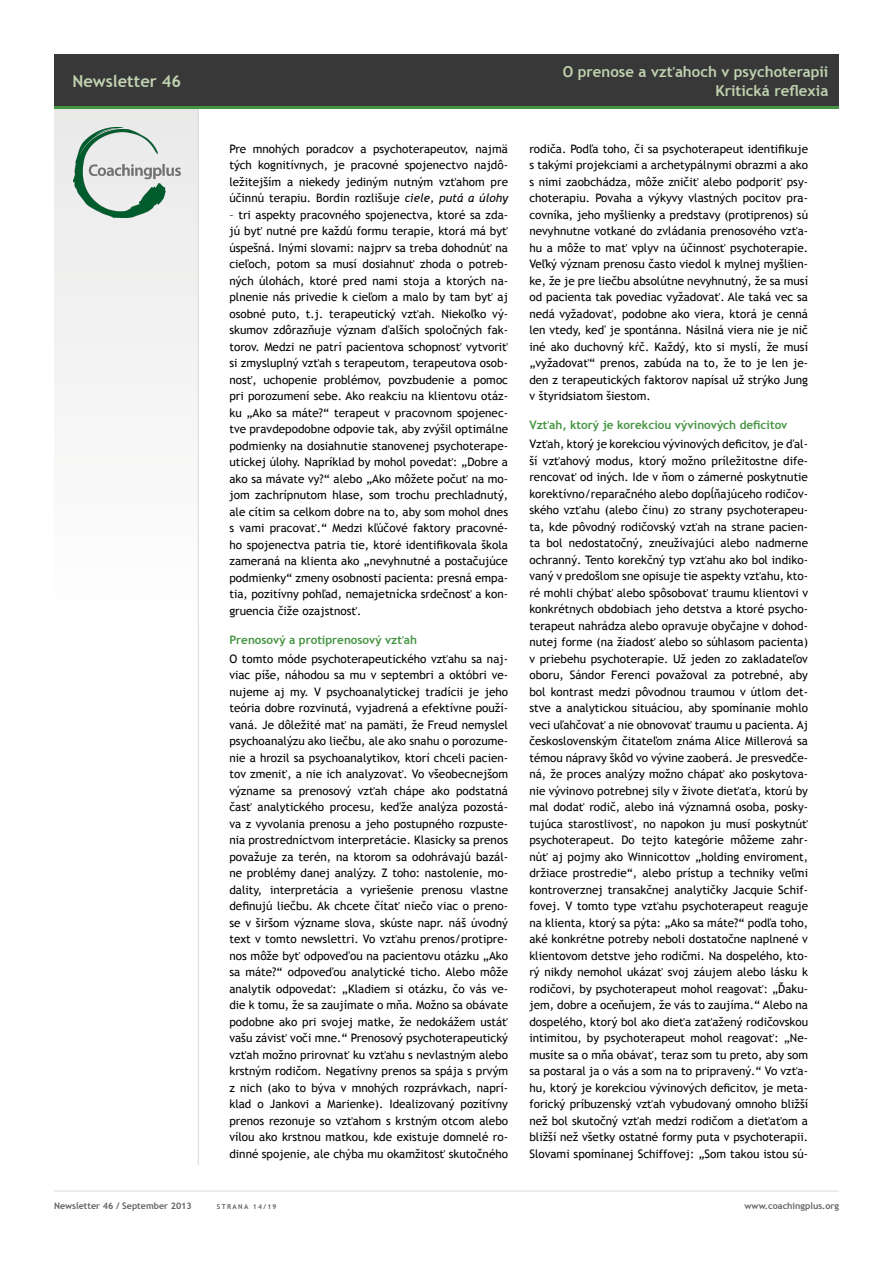
<style>
.page{position:relative;width:893px;height:1263px;background:#fff}
.page>*{position:absolute;margin:0;border:0;box-sizing:border-box;transform-origin:0 0}
.t1{font:700 16.5px "Trebuchet MS";color:#c0d2b0}
.t2{font:700 15px/18.9px "Trebuchet MS";color:#c0d2b0;text-align:right}
.t3{font:11.7px/16.5px "Trebuchet MS";color:#000;text-align:justify}
.t4{font:700 11.7px "Trebuchet MS";color:#449542}
.t5{font:700 9px "Trebuchet MS";color:#636362}
.t6{font:700 6.75px "Trebuchet MS";letter-spacing:.2em;color:#636362}
.s1{font-style:italic}
</style>
<div class="page">
<div style="left:54px;top:106px;width:145px;height:525px;background:#f5f5f5"></div>
<hr style="left:54px;top:1191px;width:785px;height:1px;background:#dadad9">
<hr style="left:198px;top:108px;width:1px;height:1057px;background:#dadad9">
<div style="left:54px;top:54px;width:785px;height:53px;background:#383838"></div>
<hr style="left:54px;top:106px;width:785px;height:3px;background:#449542">
<img style="left:74px;top:127px;width:106px;height:91px">
<h1 class="t1" style="left:72px;top:70px;width:110px">Newsletter 46</h1>
<p class="t2" style="left:563px;top:62px;width:267px">O prenose a vzťahoch v psychoterapii<br>Kritická reflexia</p>
<p class="t3" style="left:229px;top:141px;width:280px">Pre mnohých poradcov a psychoterapeutov, najmä tých kognitívnych, je pracovné spojenectvo najdô&shy;ležitejším a niekedy jediným nutným vzťahom pre účinnú terapiu. Bordin rozlišuje <span class="s1">ciele, putá a úlohy</span></p>
<p class="t3" style="left:229px;top:207px;width:280px">– tri aspekty pracovného spojenectva, ktoré sa zda&shy;jú byť nutné pre každú formu terapie, ktorá má byť úspešná. Inými slovami: najprv sa treba dohodnúť na cieľoch, potom sa musí dosiahnuť zhoda o potreb&shy;ných úlohách, ktoré pred nami stoja a ktorých na&shy;plnenie nás privedie k cieľom a malo by tam byť aj osobné puto, t.j. terapeutický vzťah. Niekoľko vý&shy;skumov zdôrazňuje význam ďalších spoločných fak&shy;torov. Medzi ne patrí pacientova schopnosť vytvoriť si zmysluplný vzťah s terapeutom, terapeutova osob&shy;nosť, uchopenie problémov, povzbudenie a pomoc pri porozumení sebe. Ako reakciu na klientovu otáz&shy;ku „Ako sa máte?“ terapeut v pracovnom spojenec&shy;tve pravdepodobne odpovie tak, aby zvýšil optimálne podmienky na dosiahnutie stanovenej psychoterape&shy;utickej úlohy. Napríklad by mohol povedať: „Dobre a ako sa mávate vy?“ alebo „Ako môžete počuť na mo&shy;jom zachrípnutom hlase, som trochu prechladnutý, ale cítim sa celkom dobre na to, aby som mohol dnes s vami pracovať.“ Medzi kľúčové faktory pracovné&shy;ho spojenectva patria tie, ktoré identifikovala škola zameraná na klienta ako „nevyhnutné a postačujúce podmienky“ zmeny osobnosti pacienta: presná empa&shy;tia, pozitívny pohľad, nemajetnícka srdečnosť a kon&shy;gruencia čiže ozajstnosť.</p>
<p class="t4" style="left:229px;top:632px;width:189px">Prenosový a protiprenosový vzťah</p>
<p class="t3" style="left:229px;top:651px;width:280px">O tomto móde psychoterapeutického vzťahu sa naj&shy;viac píše, náhodou sa mu v septembri a októbri ve&shy;nujeme aj my. V psychoanalytickej tradícii je jeho teória dobre rozvinutá, vyjadrená a efektívne použí&shy;vaná. Je dôležité mať na pamäti, že Freud nemyslel psychoanalýzu ako liečbu, ale ako snahu o porozume&shy;nie a hrozil sa psychoanalytikov, ktorí chceli pacien&shy;tov zmeniť, a nie ich analyzovať. Vo všeobecnejšom význame sa prenosový vzťah chápe ako podstatná časť analytického procesu, keďže analýza pozostá&shy;va z vyvolania prenosu a jeho postupného rozpuste&shy;nia prostredníctvom interpretácie. Klasicky sa prenos považuje za terén, na ktorom sa odohrávajú bazál&shy;ne problémy danej analýzy. Z toho: nastolenie, mo&shy;dality, interpretácia a vyriešenie prenosu vlastne definujú liečbu. Ak chcete čítať niečo viac o preno&shy;se v širšom význame slova, skúste napr. náš úvodný text v tomto newslettri. Vo vzťahu prenos/protipre&shy;nos môže byť odpoveďou na pacientovu otázku „Ako sa máte?“ odpoveďou analytické ticho. Alebo môže analytik odpovedať: „Kladiem si otázku, čo vás ve&shy;die k tomu, že sa zaujímate o mňa. Možno sa obávate podobne ako pri svojej matke, že nedokážem ustáť vašu závisť voči mne.“ Prenosový psychoterapeutický vzťah možno prirovnať ku vzťahu s nevlastným alebo krstným rodičom. Negatívny prenos sa spája s prvým z nich (ako to býva v mnohých rozprávkach, naprí&shy;klad o Jankovi a Marienke). Idealizovaný pozitívny prenos rezonuje so vzťahom s krstným otcom alebo vílou ako krstnou matkou, kde existuje domnelé ro&shy;dinné spojenie, ale chýba mu okamžitosť skutočného</p>
<p class="t3" style="left:529px;top:141px;width:280px">rodiča. Podľa toho, či sa psychoterapeut identifikuje s takými projekciami a archetypálnymi obrazmi a ako s nimi zaobchádza, môže zničiť alebo podporiť psy&shy;choterapiu. Povaha a výkyvy vlastných pocitov pra&shy;covníka, jeho myšlienky a predstavy (protiprenos) sú nevyhnutne votkané do zvládania prenosového vzťa&shy;hu a môže to mať vplyv na účinnosť psychoterapie.<br>Veľký význam prenosu často viedol k mylnej myšlien&shy;ke, že je pre liečbu absolútne nevyhnutný, že sa musí od pacienta tak povediac vyžadovať. Ale taká vec sa nedá vyžadovať, podobne ako viera, ktorá je cenná len vtedy, keď je spontánna. Násilná viera nie je nič iné ako duchovný kŕč. Každý, kto si myslí, že musí „vyžadovať“ prenos, zabúda na to, že to je len je&shy;den z terapeutických faktorov napísal už strýko Jung v štyridsiatom šiestom.</p>
<p class="t4" style="left:529px;top:418px;width:260px">Vzťah, ktorý je korekciou vývinových deficitov</p>
<p class="t3" style="left:529px;top:436px;width:280px">Vzťah, ktorý je korekciou vývinových deficitov, je ďal&shy;ší vzťahový modus, ktorý možno príležitostne dife&shy;rencovať od iných. Ide v ňom o zámerné poskytnutie korektívno/reparačného alebo dopĺňajúceho rodičov&shy;ského vzťahu (alebo činu) zo strany psychoterapeu&shy;ta, kde pôvodný rodičovský vzťah na strane pacien&shy;ta bol nedostatočný, zneužívajúci alebo nadmerne ochranný. Tento korekčný typ vzťahu ako bol indiko&shy;vaný v predošlom sne opisuje tie aspekty vzťahu, kto&shy;ré mohli chýbať alebo spôsobovať traumu klientovi v konkrétnych obdobiach jeho detstva a ktoré psycho&shy;terapeut nahrádza alebo opravuje obyčajne v dohod&shy;nutej forme (na žiadosť alebo so súhlasom pacienta) v priebehu psychoterapie. Už jeden zo zakladateľov oboru, Sándor Ferenci považoval za potrebné, aby bol kontrast medzi pôvodnou traumou v útlom det&shy;stve a analytickou situáciou, aby spomínanie mohlo veci uľahčovať a nie obnovovať traumu u pacienta. Aj československým čitateľom známa Alice Millerová sa témou nápravy škôd vo vývine zaoberá. Je presvedče&shy;ná, že proces analýzy možno chápať ako poskytova&shy;nie vývinovo potrebnej sily v živote dieťaťa, ktorú by mal dodať rodič, alebo iná významná osoba, posky&shy;tujúca starostlivosť, no napokon ju musí poskytnúť psychoterapeut. Do tejto kategórie môžeme zahr&shy;núť aj pojmy ako Winnicottov „holding enviroment, držiace prostredie“, alebo prístup a techniky veľmi kontroverznej transakčnej analytičky Jacquie Schif&shy;fovej. V tomto type vzťahu psychoterapeut reaguje na klienta, ktorý sa pýta: „Ako sa máte?“ podľa toho, aké konkrétne potreby neboli dostatočne naplnené v klientovom detstve jeho rodičmi. Na dospelého, kto&shy;rý nikdy nemohol ukázať svoj záujem alebo lásku k rodičovi, by psychoterapeut mohol reagovať: „Ďaku&shy;jem, dobre a oceňujem, že vás to zaujíma.“ Alebo na dospelého, ktorý bol ako dieťa zaťažený rodičovskou intimitou, by psychoterapeut mohol reagovať: „Ne&shy;musíte sa o mňa obávať, teraz som tu preto, aby som sa postaral ja o vás a som na to pripravený.“ Vo vzťa&shy;hu, ktorý je korekciou vývinových deficitov, je meta&shy;forický príbuzenský vzťah vybudovaný omnoho bližší než bol skutočný vzťah medzi rodičom a dieťaťom a bližší než všetky ostatné formy puta v psychoterapii.<br>Slovami spomínanej Schiffovej: „Som takou istou sú-</p>
<p class="t5" style="left:54px;top:1200px;width:139px">Newsletter 46 / September 2013</p>
<p class="t6" style="left:217px;top:1202px;width:61px">strana 14/19</p>
<p class="t5" style="left:745px;top:1200px;width:96px">www.coachingplus.org</p>
</div>
